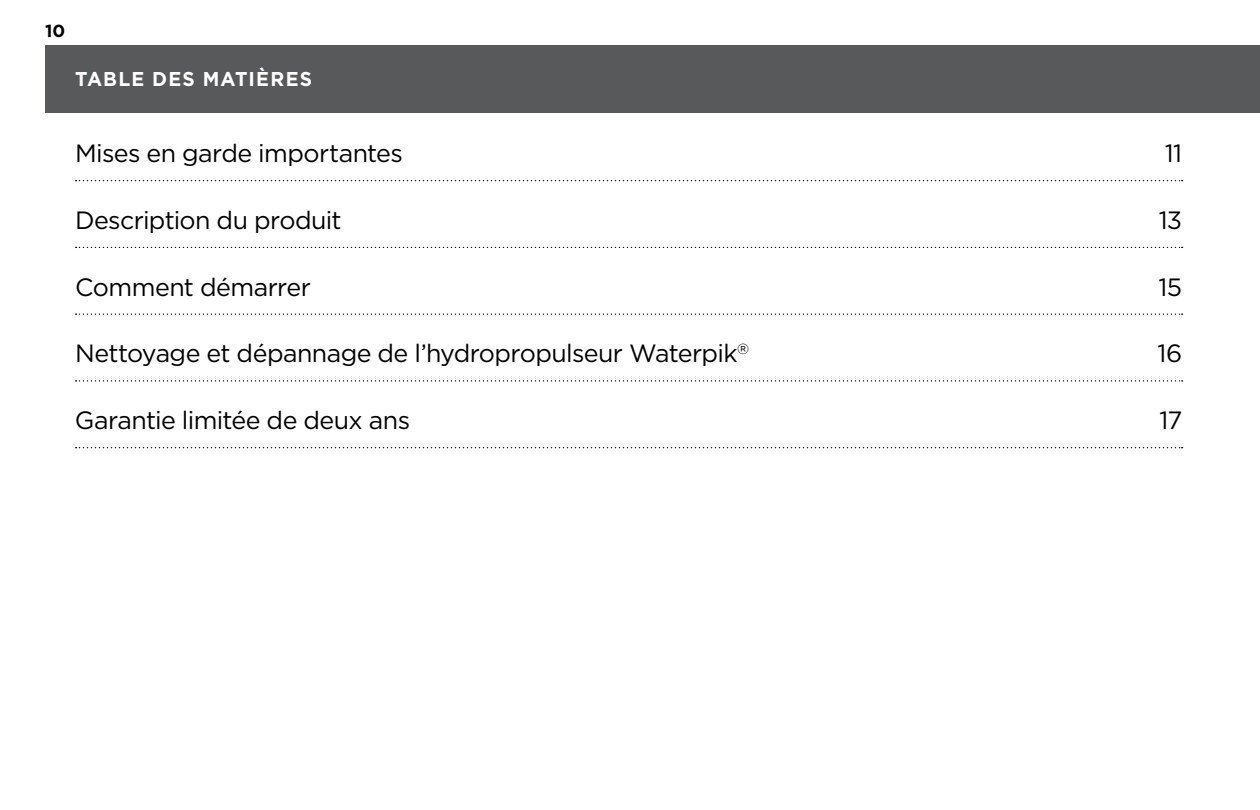
<style>
.page{position:relative;width:1260px;height:810px;background:#fff}
.page>*{position:absolute;margin:0;border:0;box-sizing:border-box;transform-origin:0 0}
.t1{font:25px "Gotham";letter-spacing:-.025em;color:#000}
.t2{font:700 20px "Gotham";letter-spacing:.065em;color:#fff;scale:.96 1}
.t3{font:700 17.5px "Gotham";color:#000}
</style>
<div class="page">
<div style="left:45px;top:45px;width:1215px;height:67px;background:#58595b"></div>
<svg style="left:76px;top:180px;width:1107px;height:1px"></svg>
<svg style="left:76px;top:247px;width:1107px;height:1px"></svg>
<svg style="left:76px;top:314px;width:1107px;height:1px"></svg>
<svg style="left:76px;top:380px;width:1107px;height:2px"></svg>
<svg style="left:76px;top:447px;width:1107px;height:1px"></svg>
<p class="t3" style="left:45px;top:21px;width:22px">10</p>
<p class="t2" style="left:75px;top:67px;width:249px">TABLE DES MATIÈRES</p>
<p class="t1" style="left:75px;top:139px;width:329px">Mises en garde importantes</p>
<p class="t1" style="left:1165px;top:139px;width:19px">11</p>
<p class="t1" style="left:75px;top:206px;width:268px">Description du produit</p>
<p class="t1" style="left:1159px;top:206px;width:25px">13</p>
<p class="t1" style="left:75px;top:273px;width:237px">Comment démarrer</p>
<p class="t1" style="left:1158px;top:273px;width:25px">15</p>
<p class="t1" style="left:75px;top:340px;width:676px">Nettoyage et dépannage de l’hydropropulseur Waterpik<sup>®</sup></p>
<p class="t1" style="left:1157px;top:340px;width:26px">16</p>
<p class="t1" style="left:75px;top:406px;width:337px">Garantie limitée de deux ans</p>
<p class="t1" style="left:1159px;top:406px;width:24px">17</p>
</div>
